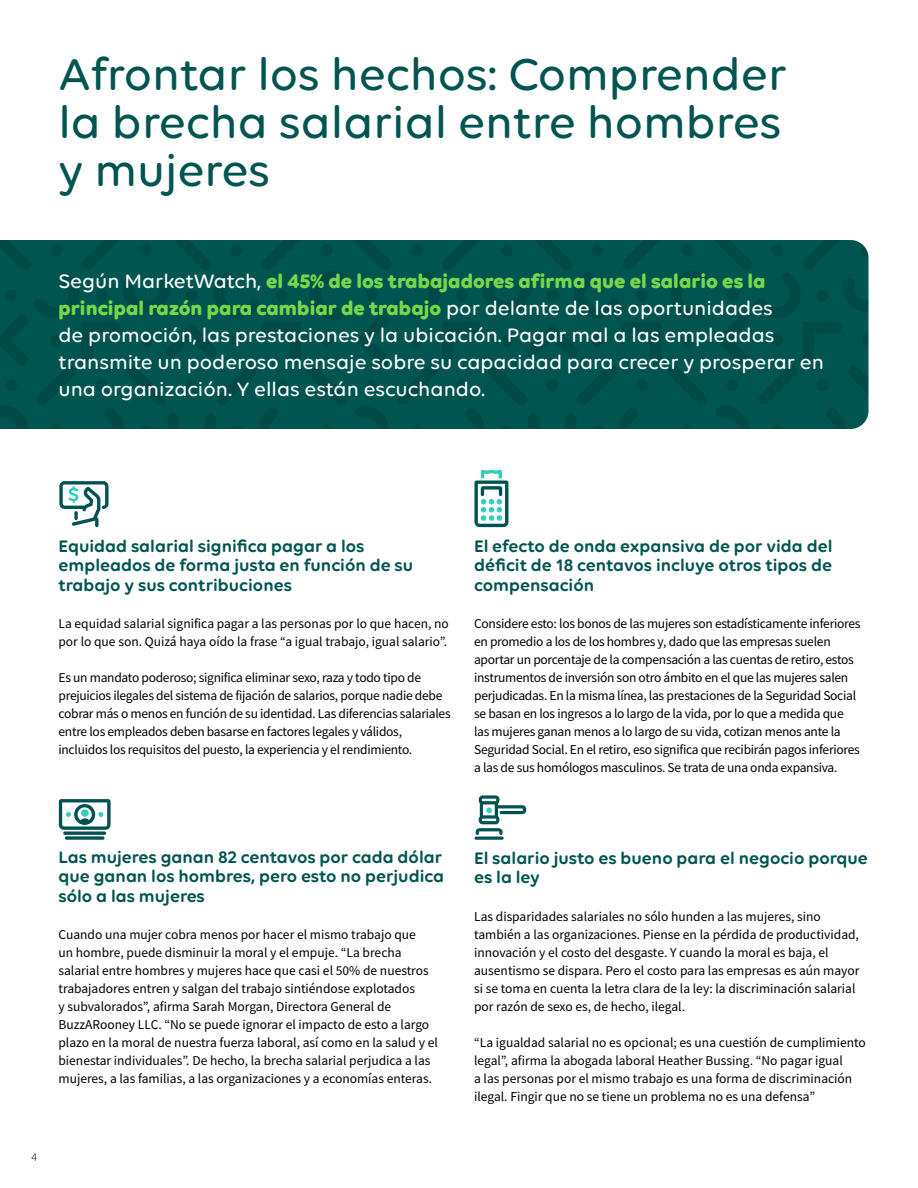
<style>
.page{position:relative;width:918px;height:1188px;background:#fff}
.page>*{position:absolute;margin:0;border:0;box-sizing:border-box;transform-origin:0 0}
.t1{font:500 48px/48px "Volte Rounded";color:#005551;text-align:justify}
.t2{font:500 21px/27px "Volte Rounded";color:#fff}
.t3{font:600 18px/19.5px "Volte Rounded";color:#005551}
.t4{font:13.5px/18px "Source Sans Pro";letter-spacing:-.01em;color:#000}
.t5{font:300 12px "Source Sans Pro";color:#000}
.s1{font-weight:700;color:#78d64b}
</style>
<div class="page">
<svg style="left:0;top:240px;width:868px;height:189px;background:#00524e"></svg>
<div style="left:321px;top:334px;width:12px;height:12px;background:#004a47;border-radius:50%"></div>
<div style="left:321px;top:244px;width:12px;height:12px;background:#004a47;border-radius:50%"></div>
<svg style="left:63px;top:831px;width:43px;height:4px"></svg>
<svg style="left:65px;top:836px;width:40px;height:4px"></svg>
<svg style="left:59px;top:799px;width:52px;height:31px"></svg>
<hr style="left:474px;top:837px;width:30px;height:3px;background:#005151;border-radius:2px">
<svg style="left:476px;top:795px;width:50px;height:40px"></svg>
<svg style="left:59px;top:481px;width:50px;height:46px"></svg>
<svg style="left:474px;top:470px;width:34px;height:57px"></svg>
<h1 class="t1" style="left:58px;top:49px;width:730px">Afrontar los hechos: Comprender la brecha salarial entre hombres y mujeres</h1>
<p class="t2" style="left:58px;top:267px;width:767px">Según MarketWatch, <span class="s1">el 45% de los trabajadores afirma que el salario es la principal razón para cambiar de trabajo</span> por delante de las oportunidades<br>de promoción, las prestaciones y la ubicación. Pagar mal a las empleadas transmite un poderoso mensaje sobre su capacidad para crecer y prosperar en una organización. Y ellas están escuchando.</p>
<h3 class="t3" style="left:58px;top:536px;width:356px">Equidad salarial significa pagar a los empleados de forma justa en función de su trabajo y sus contribuciones</h3>
<p class="t4" style="left:58px;top:615px;width:392px">La equidad salarial significa pagar a las personas por lo que hacen, no por lo que son. Quizá haya oído la frase “a igual trabajo, igual salario”.</p>
<p class="t4" style="left:58px;top:669px;width:394px">Es un mandato poderoso; significa eliminar sexo, raza y todo tipo de prejuicios ilegales del sistema de fijación de salarios, porque nadie debe cobrar más o menos en función de su identidad. Las diferencias salariales entre los empleados deben basarse en factores legales y válidos, incluidos los requisitos del puesto, la experiencia y el rendimiento.</p>
<h3 class="t3" style="left:474px;top:536px;width:360px;text-align:justify">El efecto de onda expansiva de por vida del déficit de 18 centavos incluye otros tipos de compensación</h3>
<p class="t4" style="left:474px;top:615px;width:388px">Considere esto: los bonos de las mujeres son estadísticamente inferiores en promedio a los de los hombres y, dado que las empresas suelen aportar un porcentaje de la compensación a las cuentas de retiro, estos instrumentos de inversión son otro ámbito en el que las mujeres salen perjudicadas. En la misma línea, las prestaciones de la Seguridad Social se basan en los ingresos a lo largo de la vida, por lo que a medida que las mujeres ganan menos a lo largo de su vida, cotizan menos ante la Seguridad Social. En el retiro, eso significa que recibirán pagos inferiores a las de sus homólogos masculinos. Se trata de una onda expansiva.</p>
<h3 class="t3" style="left:58px;top:847px;width:387px;text-align:justify">Las mujeres ganan 82 centavos por cada dólar que ganan los hombres, pero esto no perjudica sólo a las mujeres</h3>
<p class="t4" style="left:58px;top:926px;width:381px">Cuando una mujer cobra menos por hacer el mismo trabajo que<br>un hombre, puede disminuir la moral y el empuje. “La brecha salarial entre hombres y mujeres hace que casi el 50% de nuestros trabajadores entren y salgan del trabajo sintiéndose explotados<br>y subvalorados”, afirma Sarah Morgan, Directora General de BuzzARooney LLC. “No se puede ignorar el impacto de esto a largo plazo en la moral de nuestra fuerza laboral, así como en la salud y el bienestar individuales”. De hecho, la brecha salarial perjudica a las mujeres, a las familias, a las organizaciones y a economías enteras.</p>
<p class="t5" style="left:32px;top:1150px;width:7px">4</p>
<h3 class="t3" style="left:474px;top:848px;width:395px">El salario justo es bueno para el negocio porque es la ley</h3>
<p class="t4" style="left:474px;top:907px;width:387px">Las disparidades salariales no sólo hunden a las mujeres, sino también a las organizaciones. Piense en la pérdida de productividad, innovación y el costo del desgaste. Y cuando la moral es baja, el ausentismo se dispara. Pero el costo para las empresas es aún mayor si se toma en cuenta la letra clara de la ley: la discriminación salarial por razón de sexo es, de hecho, ilegal.</p>
<p class="t4" style="left:474px;top:1033px;width:393px">“La igualdad salarial no es opcional; es una cuestión de cumplimiento legal”, afirma la abogada laboral Heather Bussing. “No pagar igual<br>a las personas por el mismo trabajo es una forma de discriminación ilegal. Fingir que no se tiene un problema no es una defensa”</p>
</div>
